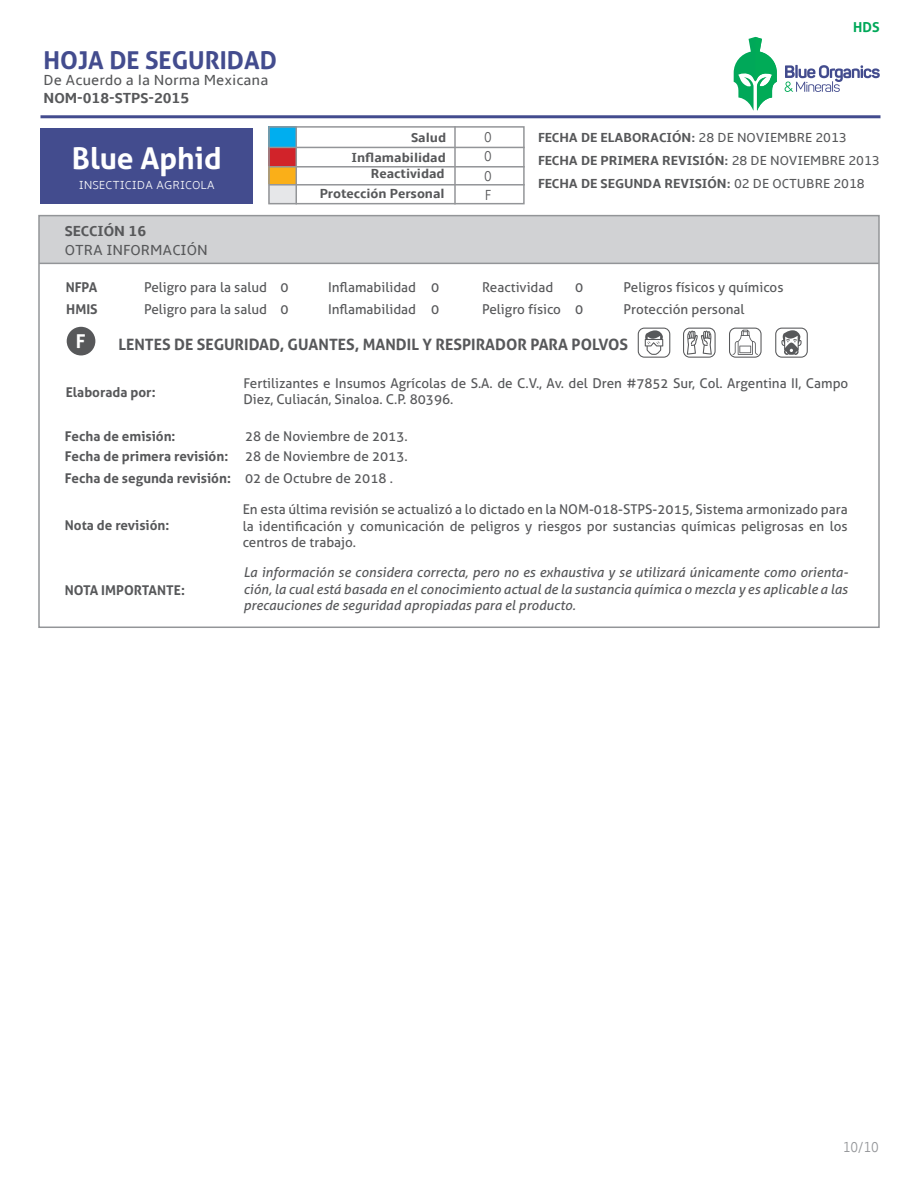
<style>
.page{position:relative;width:918px;height:1188px;background:#fff}
.page>*{position:absolute;margin:0;border:0;box-sizing:border-box;transform-origin:0 0}
.t1{font:700 30px "Aller";color:#fff}
.t2{font:700 24.6px "Aller";color:#434c8e}
.t3{font:700 19.05px "Aller";color:#fff}
.t4{font:700 15.6px "Aller";color:#57585a}
.t5{font:15px "Amble";color:#57585a}
.t6{font:700 15px "Amble";color:#57585a}
.t7{font:300 condensed 15px "Amble";color:#939598}
.t8{font:300 condensed 15px/19.5px "Amble";color:#57585a;text-align:justify}
.t9{font:700 13.65px "Aller";color:#00a859}
.t10{font:13.5px/21.5px "Aller";color:#57585a}
.t11{font:italic 13.5px/16.2px "Aller";color:#57585a;text-align:justify}
.t12{font:700 13.5px/23.4px "Amble";color:#57585a}
.t13{font:700 13.5px/21.5px "Aller";color:#57585a}
.t14{font:300 12px "Amble";color:#fff}
.s1{font-weight:400}
.s2{font-weight:700}
</style>
<div class="page">
<div style="left:39px;top:216px;width:840px;height:47px;background:#d1d2d4"></div>
<hr style="left:39px;top:263px;width:840px;height:1px;background:#939598">
<div style="left:38px;top:215px;width:842px;height:413px;border:2px solid #939598"></div>
<div style="left:67px;top:327px;width:28px;height:28px;background:#57585a;border-radius:50%"></div>
<svg style="left:638px;top:328px;width:32px;height:30px"></svg>
<svg style="left:683px;top:328px;width:33px;height:30px"></svg>
<svg style="left:775px;top:328px;width:33px;height:30px"></svg>
<svg style="left:729px;top:328px;width:33px;height:30px"></svg>
<div style="left:730px;top:329px;width:30px;height:28px;background:#fff;border-radius:6px"></div>
<svg style="left:733px;top:330px;width:25px;height:25px"></svg>
<hr style="left:41px;top:115px;width:840px;height:3px;background:#434c8e">
<div style="left:269px;top:126px;width:27px;height:21px;background:#00aeef"></div>
<div style="left:269px;top:147px;width:27px;height:20px;background:#d1232a"></div>
<div style="left:269px;top:166px;width:27px;height:20px;background:#faaf18"></div>
<div style="left:269px;top:184px;width:27px;height:20px;background:#e6e7e9"></div>
<div style="left:268px;top:126px;width:257px;height:78px;border:2px solid #939598"></div>
<hr style="left:454px;top:126px;width:2px;height:78px;background:#939598">
<hr style="left:269px;top:147px;width:256px;height:1px;background:#939598">
<hr style="left:269px;top:166px;width:256px;height:2px;background:#939598">
<hr style="left:269px;top:184px;width:256px;height:2px;background:#939598">
<div style="left:41px;top:128px;width:212px;height:76px;background:#434c8e"></div>
<hr style="left:296px;top:126px;width:1px;height:78px;background:#939598">
<svg style="left:785px;top:65px;width:95px;height:27px"></svg>
<svg style="left:734px;top:37px;width:43px;height:74px"></svg>
<h2 class="t2" style="left:44px;top:46px;width:235px">HOJA DE SEGURIDAD</h2>
<p class="t5" style="left:44px;top:72px;width:226px">De Acuerdo a la Norma Mexicana</p>
<p class="t6" style="left:44px;top:90px;width:147px">NOM-018-STPS-2015</p>
<p class="t12" style="left:411px;top:126px;width:37px">Salud</p>
<p class="t12" style="left:320px;top:164px;width:127px;line-height:19.8px;text-align:right">Reactividad<br>Protección Personal</p>
<h1 class="t1" style="left:72px;top:139px;width:151px">Blue Aphid</h1>
<p class="t12" style="left:352px;top:146px;width:96px">Inflamabilidad</p>
<p class="t14" style="left:79px;top:178px;width:138px">INSECTICIDA AGRICOLA</p>
<p class="t8" style="left:484px;top:127px;width:9px">0<br>0<br>0<br>F</p>
<p class="t9" style="left:853px;top:19px;width:28px">HDS</p>
<p class="t12" style="left:538px;top:126px;width:343px">FECHA DE ELABORACIÓN: <span class="s1">28 DE NOVIEMBRE 2013<br></span>FECHA DE PRIMERA REVISIÓN: <span class="s1">28 DE NOVIEMBRE 2013<br></span>FECHA DE SEGUNDA REVISIÓN: <span class="s1">02 DE OCTUBRE 2018</span></p>
<p class="t6" style="left:65px;top:222px;width:83px">SECCIÓN 16</p>
<p class="t5" style="left:65px;top:241px;width:144px">OTRA INFORMACIÓN</p>
<p class="t13" style="left:66px;top:277px;width:33px">NFPA<br>HMIS</p>
<p class="t10" style="left:144px;top:277px;width:125px">Peligro para la salud<br>Peligro para la salud</p>
<p class="t10" style="left:328px;top:277px;width:90px">Inflamabilidad<br>Inflamabilidad</p>
<p class="t10" style="left:482px;top:277px;width:81px">Reactividad<br>Peligro físico</p>
<p class="t10" style="left:624px;top:277px;width:161px">Peligros físicos y químicos<br>Protección personal</p>
<p class="t10" style="left:281px;top:277px;width:10px">0<br>0</p>
<p class="t10" style="left:431px;top:277px;width:10px">0<br>0</p>
<p class="t10" style="left:575px;top:277px;width:10px">0<br>0</p>
<h3 class="t3" style="left:76px;top:330px;width:11px">F</h3>
<p class="t4" style="left:118px;top:335px;width:511px">LENTES DE SEGURIDAD, GUANTES, MANDIL Y RESPIRADOR PARA POLVOS</p>
<p class="t13" style="left:66px;top:381px;width:91px">Elaborada por:</p>
<p class="t13" style="left:65px;top:426px;width:112px">Fecha de emisión:</p>
<p class="t10" style="left:245px;top:426px;width:164px">28 de Noviembre de 2013.</p>
<p class="t13" style="left:65px;top:446px;width:165px">Fecha de primera revisión:</p>
<p class="t10" style="left:243px;top:375px;width:606px;line-height:16.2px">Fertilizantes e Insumos Agrícolas de S.A. de C.V., Av. del Dren #7852 Sur, Col. Argentina II, Campo<br>Diez, Culiacán, Sinaloa. C.P. 80396.</p>
<p class="t10" style="left:65px;top:446px;width:344px;text-indent:180px">28 de Noviembre de 2013.<br><span class="s2">Fecha de segunda revisión:</span> 02 de Octubre de 2018 .</p>
<p class="t13" style="left:65px;top:515px;width:106px">Nota de revisión:</p>
<p class="t10" style="left:243px;top:502px;width:607px;line-height:16.2px;text-align:justify">En esta última revisión se actualizó a lo dictado en la NOM-018-STPS-2015, Sistema armonizado para la identificación y comunicación de peligros y riesgos por sustancias químicas peligrosas en los centros de trabajo.</p>
<p class="t13" style="left:65px;top:579px;width:122px">NOTA IMPORTANTE:</p>
<p class="t11" style="left:243px;top:564px;width:606px">La información se considera correcta, pero no es exhaustiva y se utilizará únicamente como orienta&shy;ción, la cual está basada en el conocimiento actual de la sustancia química o mezcla y es aplicable a las precauciones de seguridad apropiadas para el producto.</p>
<p class="t7" style="left:843px;top:1138px;width:37px">10/10</p>
</div>
